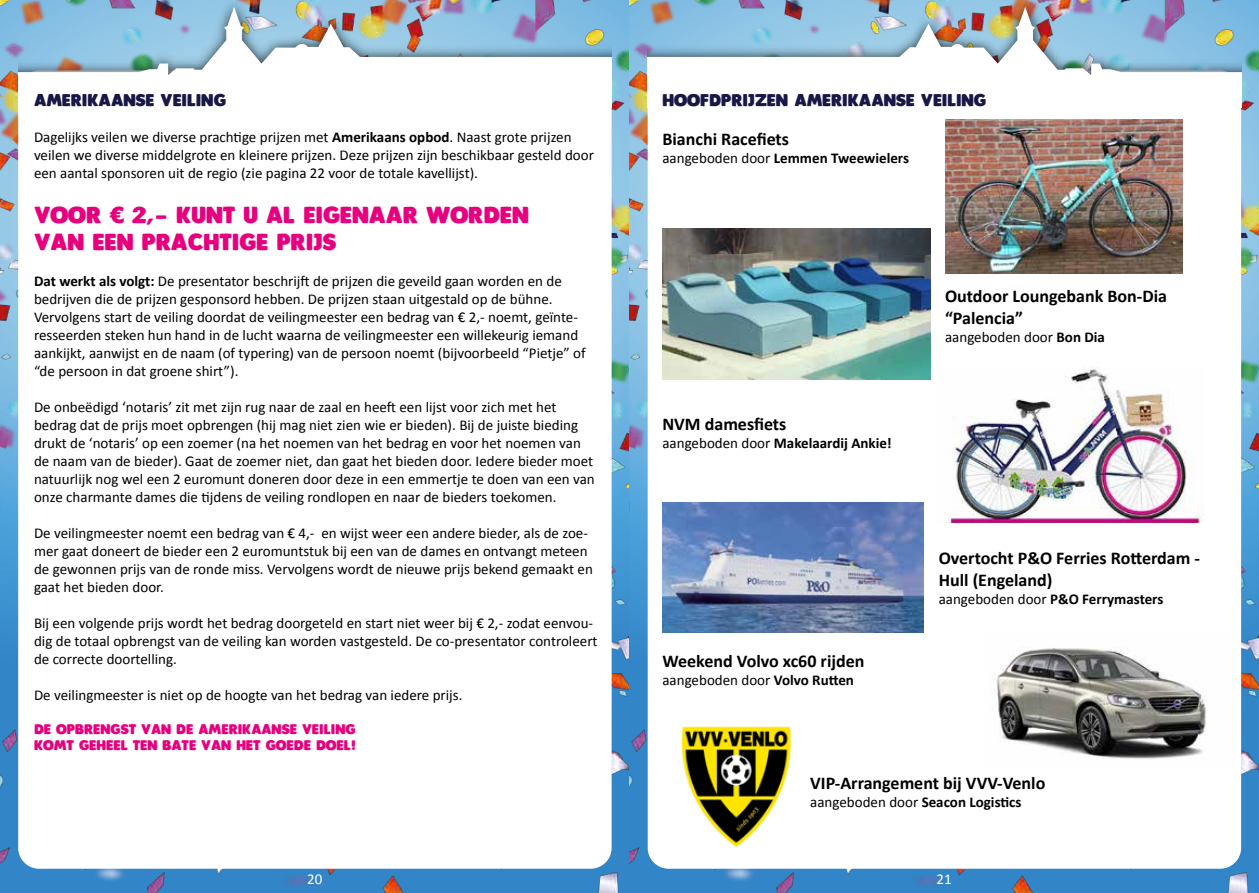
<style>
.page{position:relative;width:1259px;height:893px;background:#fff}
.page>*{position:absolute;margin:0;border:0;box-sizing:border-box;transform-origin:0 0}
.t1{font:22.5px/27px "Plump";color:#e6007d}
.t2{font:700 18px/21.6px "Calibri";color:#000}
.t3{font:16.5px "Plump";color:#171846}
.t4{font:15px/18px "Calibri";color:#000}
.t5{font:700 15px "Calibri";color:#000}
.t6{font:15px "Calibri";color:#fff}
.t7{font:13.5px/16.2px "Plump";color:#e6007d}
.s1{font-weight:700}
.s2{font-family:"Arial";font-weight:900}
.s3{font-weight:400}
</style>
<div class="page">
<img style="left:0;top:0;width:629px;height:893px">
<div style="left:18px;top:71px;width:593px;height:798px;background:#fff;border-radius:21px"></div>
<img style="left:18px;top:0;width:593px;height:7px">
<img style="left:18px;top:7px;width:593px;height:80px">
<img style="left:629px;top:0;width:630px;height:893px">
<div style="left:647px;top:71px;width:594px;height:798px;background:#fff;border-radius:21px"></div>
<img style="left:647px;top:0;width:594px;height:7px">
<svg style="left:647px;top:7px;width:594px;height:80px"></svg>
<img style="left:662px;top:229px;width:269px;height:150px">
<img style="left:945px;top:366px;width:257px;height:156px">
<img style="left:662px;top:503px;width:261px;height:129px">
<img style="left:995px;top:647px;width:212px;height:112px">
<img style="left:681px;top:726px;width:110px;height:121px">
<img style="left:945px;top:119px;width:237px;height:154px">
<p class="t3" style="left:34px;top:90px;width:193px">AMERIKAANSE VEILING</p>
<p class="t4" style="left:34px;top:128px;width:561px">Dagelijks veilen we diverse prachtige prijzen met <span class="s1">Amerikaans opbod</span>. Naast grote prijzen veilen we diverse middelgrote en kleinere prijzen. Deze prijzen zijn beschikbaar gesteld door een aantal sponsoren uit de regio (zie pagina 22 voor de totale kavellijst).</p>
<h1 class="t1" style="left:34px;top:201px;width:496px">VOOR <span class="s2">€</span> 2,- KUNT U AL EIGENAAR WORDEN<br>VAN EEN PRACHTIGE PRIJS</h1>
<p class="t4" style="left:34px;top:272px;width:553px"><span class="s1">Dat werkt als volgt:</span> De presentator beschrijft de prijzen die geveild gaan worden en de bedrijven die de prijzen gesponsord hebben. De prijzen staan uitgestald op de bühne.<br>Vervolgens start de veiling doordat de veilingmeester een bedrag van € 2,- noemt, geïnte&shy;resseerden steken hun hand in de lucht waarna de veilingmeester een willekeurig iemand aankijkt, aanwijst en de naam (of typering) van de persoon noemt (bijvoorbeeld “Pietje” of “de persoon in dat groene shirt”).</p>
<p class="t4" style="left:34px;top:398px;width:562px">De onbeëdigd ‘notaris’ zit met zijn rug naar de zaal en heeft een lijst voor zich met het bedrag dat de prijs moet opbrengen (hij mag niet zien wie er bieden). Bij de juiste bieding drukt de ‘notaris’ op een zoemer (na het noemen van het bedrag en voor het noemen van de naam van de bieder). Gaat de zoemer niet, dan gaat het bieden door. Iedere bieder moet natuurlijk nog wel een 2 euromunt doneren door deze in een emmertje te doen van een van onze charmante dames die tijdens de veiling rondlopen en naar de bieders toekomen.</p>
<p class="t4" style="left:34px;top:524px;width:560px">De veilingmeester noemt een bedrag van € 4,- en wijst weer een andere bieder, als de zoe&shy;mer gaat doneert de bieder een 2 euromuntstuk bij een van de dames en ontvangt meteen de gewonnen prijs van de ronde miss. Vervolgens wordt de nieuwe prijs bekend gemaakt en gaat het bieden door.</p>
<p class="t4" style="left:34px;top:614px;width:565px">Bij een volgende prijs wordt het bedrag doorgeteld en start niet weer bij € 2,- zodat eenvou&shy;dig de totaal opbrengst van de veiling kan worden vastgesteld. De co-presentator controleert de correcte doortelling.</p>
<p class="t4" style="left:34px;top:686px;width:430px">De veilingmeester is niet op de hoogte van het bedrag van iedere prijs.</p>
<p class="t7" style="left:34px;top:721px;width:323px">DE OPBRENGST VAN DE AMERIKAANSE VEILING<br>KOMT GEHEEL TEN BATE VAN HET GOEDE DOEL!</p>
<p class="t3" style="left:662px;top:90px;width:325px">HOOFDPRIJZEN AMERIKAANSE VEILING</p>
<p class="t2" style="left:662px;top:129px;width:128px">Bianchi Racefiets</p>
<p class="t5" style="left:662px;top:149px;width:248px"><span class="s3">aangeboden door</span> Lemmen Tweewielers</p>
<p class="t2" style="left:662px;top:413px;width:125px">NVM damesfiets</p>
<p class="t5" style="left:662px;top:434px;width:231px"><span class="s3">aangeboden door</span> Makelaardij Ankie!</p>
<p class="t2" style="left:662px;top:650px;width:203px">Weekend Volvo xc60 rijden</p>
<p class="t4" style="left:662px;top:671px;width:193px">aangeboden door <span class="s1">Volvo Rutten</span></p>
<p class="t2" style="left:945px;top:285px;width:223px">Outdoor Loungebank Bon-Dia “Palencia”</p>
<p class="t4" style="left:945px;top:328px;width:161px">aangeboden door <span class="s1">Bon Dia</span></p>
<p class="t2" style="left:938px;top:547px;width:263px">Overtocht P&amp;O Ferries Rotterdam -<br>Hull (Engeland)</p>
<p class="t5" style="left:938px;top:589px;width:226px"><span class="s3">aangeboden door</span> P&amp;O Ferrymasters</p>
<p class="t2" style="left:810px;top:772px;width:237px">VIP-Arrangement bij VVV-Venlo</p>
<p class="t5" style="left:810px;top:792px;width:213px"><span class="s3">aangeboden door</span> Seacon Logistics</p>
<p class="t6" style="left:307px;top:870px;width:17px">20</p>
<p class="t6" style="left:936px;top:870px;width:17px">21</p>
</div>
